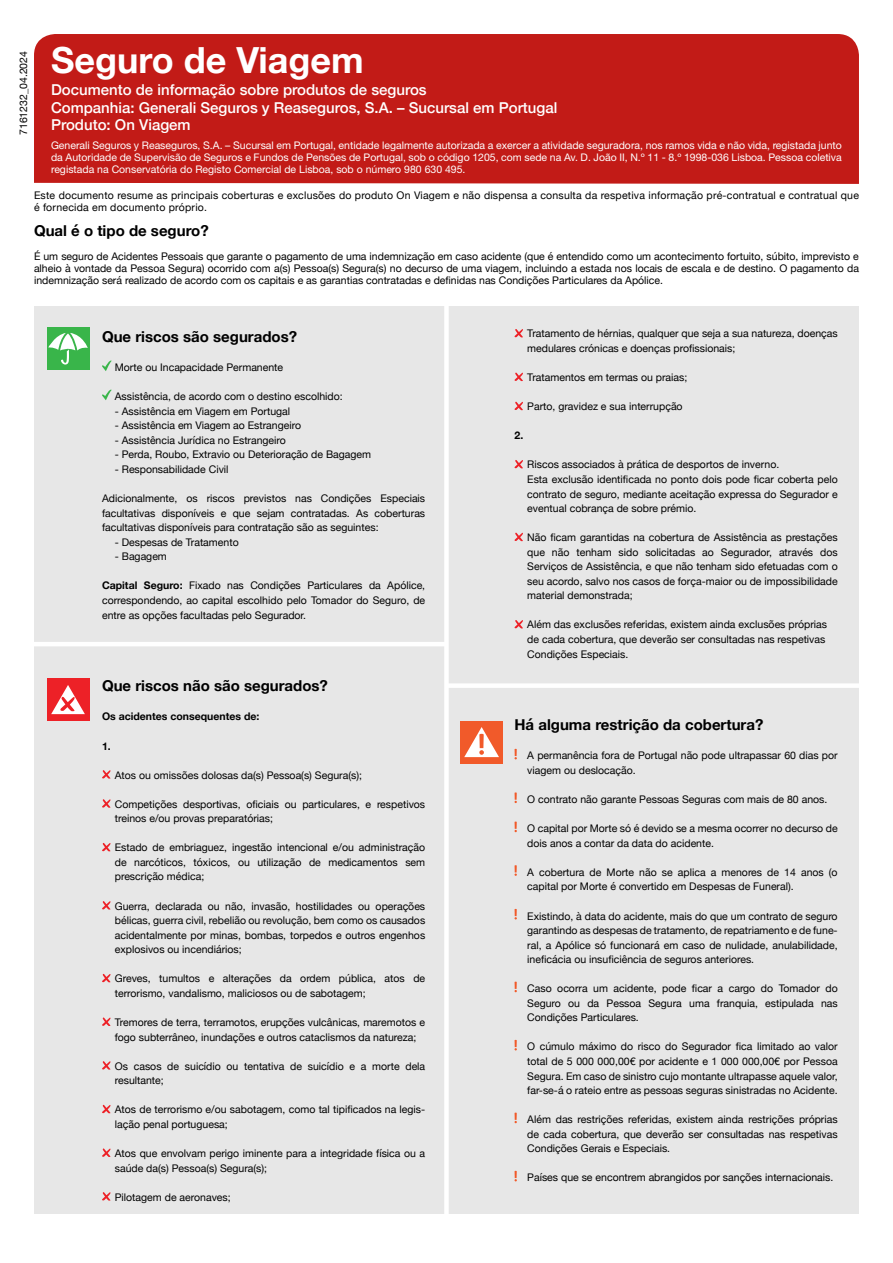
<style>
.page{position:relative;width:893px;height:1263px;background:#fff}
.page>*{position:absolute;margin:0;border:0;box-sizing:border-box;transform-origin:0 0}
.t1{font:700 36px "Helvetica Neue";color:#fff}
.t2{font:500 15px/18px "Helvetica Neue";color:#fff}
.t3{font:700 15px "Helvetica Neue";color:#000}
.t4{font:10.5px/14.5px "Helvetica Neue";color:#000}
.t5{font:10.5px/12px "Helvetica Neue LT Std";color:#fff;text-align:justify}
.t6{font:10.5px/12px "Helvetica Neue";letter-spacing:.02em;color:#000}
.t7{font:700 10.5px "Helvetica Neue";color:#000}
.s1{font-weight:700}
</style>
<div class="page">
<div style="left:34px;top:306px;width:825px;height:907px;background:#e7e7e7"></div>
<div style="left:47px;top:327px;width:42px;height:43px;background:#39b54a"></div>
<svg style="left:48px;top:333px;width:40px;height:32px"></svg>
<svg style="left:102px;top:360px;width:10px;height:11px"></svg>
<svg style="left:102px;top:389px;width:10px;height:11px"></svg>
<svg style="left:102px;top:770px;width:9px;height:9px"></svg>
<svg style="left:102px;top:799px;width:9px;height:9px"></svg>
<svg style="left:102px;top:843px;width:9px;height:9px"></svg>
<svg style="left:102px;top:901px;width:9px;height:9px"></svg>
<svg style="left:102px;top:973px;width:9px;height:10px"></svg>
<svg style="left:102px;top:1017px;width:9px;height:9px"></svg>
<svg style="left:102px;top:1061px;width:9px;height:9px"></svg>
<svg style="left:102px;top:1104px;width:9px;height:9px"></svg>
<svg style="left:102px;top:1148px;width:9px;height:9px"></svg>
<svg style="left:102px;top:1192px;width:9px;height:9px"></svg>
<div style="left:47px;top:678px;width:42px;height:43px;background:#ed2127"></div>
<svg style="left:51px;top:685px;width:34px;height:29px"></svg>
<div style="left:444px;top:285px;width:5px;height:953px;background:#fff"></div>
<svg style="left:514px;top:329px;width:9px;height:9px"></svg>
<svg style="left:514px;top:372px;width:9px;height:9px"></svg>
<svg style="left:514px;top:401px;width:9px;height:9px"></svg>
<svg style="left:514px;top:460px;width:9px;height:9px"></svg>
<svg style="left:514px;top:532px;width:9px;height:9px"></svg>
<svg style="left:514px;top:620px;width:9px;height:9px"></svg>
<svg style="left:514px;top:749px;width:3px;height:10px"></svg>
<svg style="left:514px;top:792px;width:3px;height:11px"></svg>
<svg style="left:514px;top:821px;width:3px;height:11px"></svg>
<svg style="left:514px;top:865px;width:3px;height:11px"></svg>
<svg style="left:514px;top:909px;width:3px;height:10px"></svg>
<svg style="left:514px;top:981px;width:3px;height:11px"></svg>
<svg style="left:514px;top:1040px;width:3px;height:10px"></svg>
<svg style="left:514px;top:1112px;width:3px;height:11px"></svg>
<svg style="left:514px;top:1171px;width:3px;height:10px"></svg>
<div style="left:446px;top:683px;width:434px;height:5px;background:#fff"></div>
<div style="left:460px;top:721px;width:43px;height:42px;background:#f15a2a"></div>
<svg style="left:464px;top:727px;width:35px;height:30px"></svg>
<hr style="left:13px;top:642px;width:433px;height:4px;background:#fff">
<div style="left:34px;top:34px;width:825px;height:150px;background:#c21b17"></div>
<p class="t4" style="left:17px;top:135px;width:86px;rotate:-90deg">7161232_04.2024</p>
<h1 class="t1" style="left:51px;top:32px;width:314px">Seguro de Viagem</h1>
<h2 class="t2" style="left:51px;top:80px;width:508px">Documento de informação sobre produtos de seguros<br>Companhia: Generali Seguros y Reaseguros, S.A. – Sucursal em Portugal</h2>
<h2 class="t2" style="left:51px;top:114px;width:141px">Produto: On Viagem</h2>
<p class="t5" style="left:51px;top:139px;width:792px">Generali Seguros y Reaseguros, S.A. – Sucursal em Portugal, entidade legalmente autorizada a exercer a atividade seguradora, nos ramos vida e não vida, registada junto da Autoridade de Supervisão de Seguros e Fundos de Pensões de Portugal, sob o código 1205, com sede na Av. D. João II, N.º 11 - 8.º 1998-036 Lisboa. Pessoa coletiva registada na Conservatória do Registo Comercial de Lisboa, sob o número 980 630 495.</p>
<p class="t6" style="left:34px;top:190px;width:826px">Este documento resume as principais coberturas e exclusões do produto On Viagem e não dispensa a consulta da respetiva informação pré-contratual e contratual que é fornecida em documento próprio.</p>
<h2 class="t3" style="left:34px;top:219px;width:176px">Qual é o tipo de seguro?</h2>
<p class="t4" style="left:34px;top:251px;width:826px;line-height:12px;text-align:justify">É um seguro de Acidentes Pessoais que garante o pagamento de uma indemnização em caso acidente (que é entendido como um acontecimento fortuito, súbito, imprevisto e alheio à vontade da Pessoa Segura) ocorrido com a(s) Pessoa(s) Segura(s) no decurso de uma viagem, incluindo a estada nos locais de escala e de destino. O pagamento da indemnização será realizado de acordo com os capitais e as garantias contratadas e definidas nas Condições Particulares da Apólice.</p>
<h2 class="t3" style="left:102px;top:325px;width:197px">Que riscos são segurados?</h2>
<p class="t4" style="left:115px;top:361px;width:170px">Morte ou Incapacidade Permanente</p>
<p class="t4" style="left:115px;top:390px;width:229px">Assistência, de acordo com o destino escolhido:</p>
<p class="t4" style="left:115px;top:404px;width:177px">- Assistência em Viagem em Portugal</p>
<p class="t4" style="left:115px;top:419px;width:188px">- Assistência em Viagem ao Estrangeiro</p>
<p class="t4" style="left:115px;top:433px;width:173px">- Assistência Jurídica no Estrangeiro</p>
<p class="t4" style="left:115px;top:448px;width:258px">- Perda, Roubo, Extravio ou Deterioração de Bagagem</p>
<p class="t4" style="left:115px;top:463px;width:115px">- Responsabilidade Civil</p>
<p class="t4" style="left:102px;top:492px;width:325px;text-align:justify">Adicionalmente, os riscos previstos nas Condições Especiais facultativas disponíveis e que sejam contratadas. As coberturas facultativas disponíveis para contratação são as seguintes:</p>
<p class="t4" style="left:115px;top:535px;width:125px">- Despesas de Tratamento</p>
<p class="t4" style="left:115px;top:550px;width:54px">- Bagagem</p>
<p class="t4" style="left:102px;top:579px;width:325px;text-align:justify"><span class="s1">Capital Seguro:</span> Fixado nas Condições Particulares da Apólice, correspondendo, ao capital escolhido pelo Tomador do Seguro, de entre as opções facultadas pelo Segurador.</p>
<h2 class="t3" style="left:102px;top:674px;width:227px">Que riscos não são segurados?</h2>
<p class="t7" style="left:102px;top:708px;width:159px">Os acidentes consequentes de:</p>
<p class="t7" style="left:102px;top:737px;width:10px">1.</p>
<p class="t4" style="left:115px;top:768px;width:249px">Atos ou omissões dolosas da(s) Pessoa(s) Segura(s);</p>
<p class="t4" style="left:115px;top:797px;width:312px">Competições desportivas, oficiais ou particulares, e respetivos treinos e/ou provas preparatórias;</p>
<p class="t4" style="left:115px;top:841px;width:312px;text-align:justify">Estado de embriaguez, ingestão intencional e/ou administração de narcóticos, tóxicos, ou utilização de medicamentos sem prescrição médica;</p>
<p class="t4" style="left:115px;top:899px;width:312px;text-align:justify">Guerra, declarada ou não, invasão, hostilidades ou operações bélicas, guerra civil, rebelião ou revolução, bem como os causados acidentalmente por minas, bombas, torpedos e outros engenhos explosivos ou incendiários;</p>
<p class="t4" style="left:115px;top:972px;width:312px">Greves, tumultos e alterações da ordem pública, atos de terrorismo, vandalismo, maliciosos ou de sabotagem;</p>
<p class="t4" style="left:115px;top:1015px;width:312px">Tremores de terra, terramotos, erupções vulcânicas, maremotos e fogo subterrâneo, inundações e outros cataclismos da natureza;</p>
<p class="t4" style="left:115px;top:1059px;width:312px">Os casos de suicídio ou tentativa de suicídio e a morte dela resultante;</p>
<p class="t4" style="left:115px;top:1103px;width:312px">Atos de terrorismo e/ou sabotagem, como tal tipificados na legis&shy;lação penal portuguesa;</p>
<p class="t4" style="left:115px;top:1146px;width:312px">Atos que envolvam perigo iminente para a integridade física ou a saúde da(s) Pessoa(s) Segura(s);</p>
<p class="t4" style="left:115px;top:1190px;width:117px">Pilotagem de aeronaves;</p>
<p class="t4" style="left:527px;top:327px;width:312px">Tratamento de hérnias, qualquer que seja a sua natureza, doenças medulares crónicas e doenças profissionais;</p>
<p class="t4" style="left:527px;top:371px;width:162px">Tratamentos em termas ou praias;</p>
<p class="t4" style="left:527px;top:400px;width:157px">Parto, gravidez e sua interrupção</p>
<p class="t7" style="left:514px;top:427px;width:10px">2.</p>
<p class="t4" style="left:527px;top:458px;width:312px">Riscos associados à prática de desportos de inverno.<br>Esta exclusão identificada no ponto dois pode ficar coberta pelo contrato de seguro, mediante aceitação expressa do Segurador e eventual cobrança de sobre prémio.</p>
<p class="t4" style="left:527px;top:531px;width:312px;text-align:justify">Não ficam garantidas na cobertura de Assistência as prestações que não tenham sido solicitadas ao Segurador, através dos Serviços de Assistência, e que não tenham sido efetuadas com o seu acordo, salvo nos casos de força-maior ou de impossibilidade material demonstrada;</p>
<p class="t4" style="left:527px;top:618px;width:301px">Além das exclusões referidas, existem ainda exclusões próprias de cada cobertura, que deverão ser consultadas nas respetivas<br>Condições Especiais.</p>
<h2 class="t3" style="left:514px;top:713px;width:250px">Há alguma restrição da cobertura?</h2>
<p class="t4" style="left:527px;top:749px;width:312px">A permanência fora de Portugal não pode ultrapassar 60 dias por viagem ou deslocação.</p>
<p class="t4" style="left:527px;top:793px;width:302px">O contrato não garante Pessoas Seguras com mais de 80 anos.</p>
<p class="t4" style="left:527px;top:822px;width:312px">O capital por Morte só é devido se a mesma ocorrer no decurso de dois anos a contar da data do acidente.</p>
<p class="t4" style="left:527px;top:865px;width:312px">A cobertura de Morte não se aplica a menores de 14 anos (o capital por Morte é convertido em Despesas de Funeral).</p>
<p class="t4" style="left:527px;top:909px;width:312px;text-align:justify">Existindo, à data do acidente, mais do que um contrato de seguro garantindo as despesas de tratamento, de repatriamento e de fune&shy;ral, a Apólice só funcionará em caso de nulidade, anulabilidade, ineficácia ou insuficiência de seguros anteriores.</p>
<p class="t4" style="left:527px;top:982px;width:312px;text-align:justify">Caso ocorra um acidente, pode ficar a cargo do Tomador do Seguro ou da Pessoa Segura uma franquia, estipulada nas Condições Particulares.</p>
<p class="t4" style="left:527px;top:1040px;width:312px;text-align:justify">O cúmulo máximo do risco do Segurador fica limitado ao valor total de 5 000 000,00€ por acidente e 1 000 000,00€ por Pessoa Segura. Em caso de sinistro cujo montante ultrapasse aquele valor, far-se-á o rateio entre as pessoas seguras sinistradas no Acidente.</p>
<p class="t4" style="left:527px;top:1113px;width:312px;text-align:justify">Além das restrições referidas, existem ainda restrições próprias de cada cobertura, que deverão ser consultadas nas respetivas Condições Gerais e Especiais.</p>
<p class="t4" style="left:527px;top:1171px;width:308px">Países que se encontrem abrangidos por sanções internacionais.</p>
</div>
